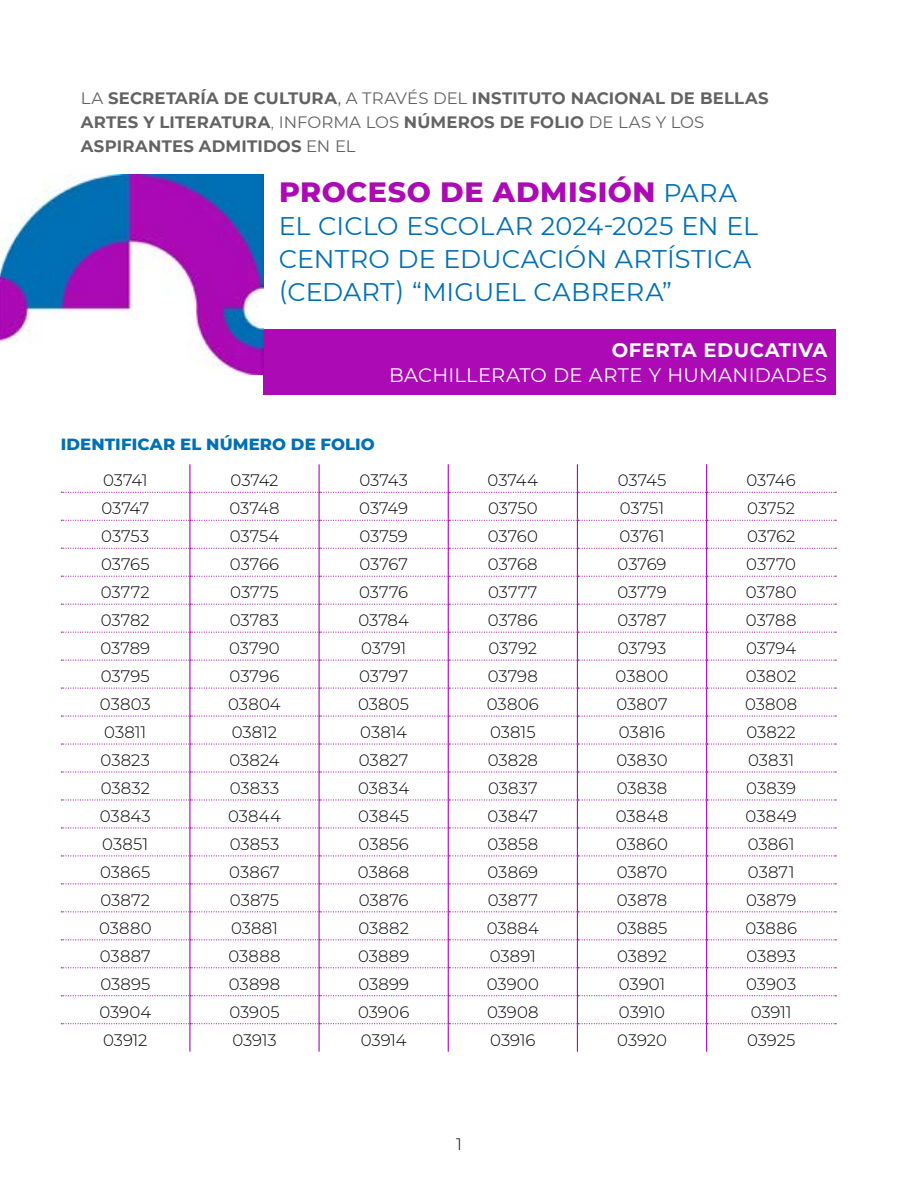
<style>
.page{position:relative;width:918px;height:1188px;background:#fff}
.page>*{position:absolute;margin:0;border:0;box-sizing:border-box;transform-origin:0 0}
.t1{font:800 28.5px "Montserrat";letter-spacing:.02em;color:#ab0ab5}
.t2{font:25.5px/33px "Montserrat";letter-spacing:.005em;color:#006fb4}
.t3{font:19.5px "Montserrat";letter-spacing:.02em;color:#fff}
.t4{font:700 19.5px "Montserrat";letter-spacing:.025em;color:#fff}
.t5{font:300 16.5px "Montserrat";color:#000}
.t6{font:700 16.5px/24px "Montserrat";letter-spacing:.01em;color:#646363}
.t7{font:800 16.5px "Montserrat";letter-spacing:.01em;color:#006fb4}
.s1{font-weight:400}
.s2{font-weight:300}
.s3{font-weight:400;font-size:25.5px;color:#006fb4}
</style>
<div class="page">
<div style="left:264px;top:329px;width:572px;height:65px;background:#ab0ab5"></div>
<img style="left:0;top:175px;width:263px;height:199px">
<svg style="left:61px;top:464px;width:775px;height:588px"></svg>
<p class="t6" style="left:81px;top:85px;width:690px"><span class="s1">LA</span> SECRETARÍA DE CULTURA<span class="s1">, A TRAVÉS DEL</span> INSTITUTO NACIONAL DE BELLAS<br>ARTES Y LITERATURA<span class="s2">,</span> <span class="s1">INFORMA LOS</span> NÚMEROS DE FOLIO <span class="s1">DE LAS Y LOS<br></span>ASPIRANTES ADMITIDOS <span class="s1">EN EL</span></p>
<h1 class="t1" style="left:279px;top:171px;width:460px">PROCESO DE ADMISIÓN <span class="s3">PARA</span></h1>
<h2 class="t2" style="left:279px;top:208px;width:481px">EL CICLO ESCOLAR 2024-2025 EN EL<br>CENTRO DE EDUCACIÓN ARTÍSTICA (CEDART) “MIGUEL CABRERA”</h2>
<p class="t4" style="left:612px;top:337px;width:217px">OFERTA EDUCATIVA</p>
<p class="t3" style="left:389px;top:361px;width:440px">BACHILLERATO DE ARTE Y HUMANIDADES</p>
<p class="t7" style="left:61px;top:432px;width:316px">IDENTIFICAR EL NÚMERO DE FOLIO</p>
<p class="t5" style="left:103px;top:469px;width:46px">03741</p>
<p class="t5" style="left:231px;top:469px;width:49px">03742</p>
<p class="t5" style="left:359px;top:469px;width:50px">03743</p>
<p class="t5" style="left:488px;top:469px;width:52px">03744</p>
<p class="t5" style="left:618px;top:469px;width:50px">03745</p>
<p class="t5" style="left:747px;top:469px;width:51px">03746</p>
<p class="t5" style="left:101px;top:497px;width:49px">03747</p>
<p class="t5" style="left:230px;top:497px;width:51px">03748</p>
<p class="t5" style="left:359px;top:497px;width:50px">03749</p>
<p class="t5" style="left:488px;top:497px;width:51px">03750</p>
<p class="t5" style="left:620px;top:497px;width:46px">03751</p>
<p class="t5" style="left:747px;top:497px;width:49px">03752</p>
<p class="t5" style="left:101px;top:525px;width:50px">03753</p>
<p class="t5" style="left:230px;top:525px;width:51px">03754</p>
<p class="t5" style="left:360px;top:525px;width:50px">03759</p>
<p class="t5" style="left:488px;top:525px;width:52px">03760</p>
<p class="t5" style="left:619px;top:525px;width:47px">03761</p>
<p class="t5" style="left:747px;top:525px;width:50px">03762</p>
<p class="t5" style="left:101px;top:553px;width:50px">03765</p>
<p class="t5" style="left:230px;top:553px;width:51px">03766</p>
<p class="t5" style="left:359px;top:553px;width:50px">03767</p>
<p class="t5" style="left:488px;top:553px;width:51px">03768</p>
<p class="t5" style="left:618px;top:553px;width:50px">03769</p>
<p class="t5" style="left:746px;top:553px;width:51px">03770</p>
<p class="t5" style="left:101px;top:581px;width:51px">03772</p>
<p class="t5" style="left:230px;top:581px;width:50px">03775</p>
<p class="t5" style="left:359px;top:581px;width:50px">03776</p>
<p class="t5" style="left:488px;top:581px;width:51px">03777</p>
<p class="t5" style="left:617px;top:581px;width:51px">03779</p>
<p class="t5" style="left:746px;top:581px;width:52px">03780</p>
<p class="t5" style="left:101px;top:609px;width:51px">03782</p>
<p class="t5" style="left:230px;top:609px;width:51px">03783</p>
<p class="t5" style="left:358px;top:609px;width:52px">03784</p>
<p class="t5" style="left:488px;top:609px;width:51px">03786</p>
<p class="t5" style="left:617px;top:609px;width:51px">03787</p>
<p class="t5" style="left:746px;top:609px;width:52px">03788</p>
<p class="t5" style="left:100px;top:637px;width:51px">03789</p>
<p class="t5" style="left:229px;top:637px;width:52px">03790</p>
<p class="t5" style="left:361px;top:637px;width:46px">03791</p>
<p class="t5" style="left:489px;top:637px;width:50px">03792</p>
<p class="t5" style="left:618px;top:637px;width:50px">03793</p>
<p class="t5" style="left:746px;top:637px;width:52px">03794</p>
<p class="t5" style="left:101px;top:665px;width:50px">03795</p>
<p class="t5" style="left:230px;top:665px;width:51px">03796</p>
<p class="t5" style="left:359px;top:665px;width:51px">03797</p>
<p class="t5" style="left:488px;top:665px;width:52px">03798</p>
<p class="t5" style="left:616px;top:665px;width:54px">03800</p>
<p class="t5" style="left:746px;top:665px;width:52px">03802</p>
<p class="t5" style="left:100px;top:693px;width:52px">03803</p>
<p class="t5" style="left:228px;top:693px;width:54px">03804</p>
<p class="t5" style="left:358px;top:693px;width:53px">03805</p>
<p class="t5" style="left:487px;top:693px;width:53px">03806</p>
<p class="t5" style="left:616px;top:693px;width:53px">03807</p>
<p class="t5" style="left:745px;top:693px;width:54px">03808</p>
<p class="t5" style="left:104px;top:721px;width:44px">03811</p>
<p class="t5" style="left:232px;top:721px;width:47px">03812</p>
<p class="t5" style="left:360px;top:721px;width:48px">03814</p>
<p class="t5" style="left:490px;top:721px;width:47px">03815</p>
<p class="t5" style="left:619px;top:721px;width:48px">03816</p>
<p class="t5" style="left:746px;top:721px;width:51px">03822</p>
<p class="t5" style="left:101px;top:749px;width:51px">03823</p>
<p class="t5" style="left:230px;top:749px;width:51px">03824</p>
<p class="t5" style="left:359px;top:749px;width:51px">03827</p>
<p class="t5" style="left:488px;top:749px;width:52px">03828</p>
<p class="t5" style="left:617px;top:749px;width:53px">03830</p>
<p class="t5" style="left:748px;top:749px;width:48px">03831</p>
<p class="t5" style="left:101px;top:777px;width:51px">03832</p>
<p class="t5" style="left:230px;top:777px;width:51px">03833</p>
<p class="t5" style="left:358px;top:777px;width:53px">03834</p>
<p class="t5" style="left:488px;top:777px;width:51px">03837</p>
<p class="t5" style="left:617px;top:777px;width:52px">03838</p>
<p class="t5" style="left:746px;top:777px;width:51px">03839</p>
<p class="t5" style="left:100px;top:805px;width:52px">03843</p>
<p class="t5" style="left:228px;top:805px;width:54px">03844</p>
<p class="t5" style="left:358px;top:805px;width:52px">03845</p>
<p class="t5" style="left:488px;top:805px;width:52px">03847</p>
<p class="t5" style="left:616px;top:805px;width:54px">03848</p>
<p class="t5" style="left:746px;top:805px;width:53px">03849</p>
<p class="t5" style="left:102px;top:833px;width:48px">03851</p>
<p class="t5" style="left:230px;top:833px;width:51px">03853</p>
<p class="t5" style="left:359px;top:833px;width:52px">03856</p>
<p class="t5" style="left:488px;top:833px;width:52px">03858</p>
<p class="t5" style="left:616px;top:833px;width:53px">03860</p>
<p class="t5" style="left:748px;top:833px;width:48px">03861</p>
<p class="t5" style="left:100px;top:861px;width:52px">03865</p>
<p class="t5" style="left:229px;top:861px;width:52px">03867</p>
<p class="t5" style="left:358px;top:861px;width:53px">03868</p>
<p class="t5" style="left:488px;top:861px;width:52px">03869</p>
<p class="t5" style="left:617px;top:861px;width:52px">03870</p>
<p class="t5" style="left:748px;top:861px;width:48px">03871</p>
<p class="t5" style="left:100px;top:889px;width:51px">03872</p>
<p class="t5" style="left:230px;top:889px;width:51px">03875</p>
<p class="t5" style="left:359px;top:889px;width:51px">03876</p>
<p class="t5" style="left:488px;top:889px;width:52px">03877</p>
<p class="t5" style="left:617px;top:889px;width:52px">03878</p>
<p class="t5" style="left:746px;top:889px;width:52px">03879</p>
<p class="t5" style="left:99px;top:917px;width:54px">03880</p>
<p class="t5" style="left:231px;top:917px;width:49px">03881</p>
<p class="t5" style="left:358px;top:917px;width:52px">03882</p>
<p class="t5" style="left:487px;top:917px;width:54px">03884</p>
<p class="t5" style="left:617px;top:917px;width:52px">03885</p>
<p class="t5" style="left:746px;top:917px;width:53px">03886</p>
<p class="t5" style="left:100px;top:945px;width:52px">03887</p>
<p class="t5" style="left:229px;top:945px;width:54px">03888</p>
<p class="t5" style="left:358px;top:945px;width:53px">03889</p>
<p class="t5" style="left:490px;top:945px;width:48px">03891</p>
<p class="t5" style="left:617px;top:945px;width:51px">03892</p>
<p class="t5" style="left:746px;top:945px;width:51px">03893</p>
<p class="t5" style="left:100px;top:973px;width:52px">03895</p>
<p class="t5" style="left:229px;top:973px;width:53px">03898</p>
<p class="t5" style="left:358px;top:973px;width:52px">03899</p>
<p class="t5" style="left:487px;top:973px;width:54px">03900</p>
<p class="t5" style="left:619px;top:973px;width:48px">03901</p>
<p class="t5" style="left:746px;top:973px;width:52px">03903</p>
<p class="t5" style="left:99px;top:1001px;width:53px">03904</p>
<p class="t5" style="left:229px;top:1001px;width:52px">03905</p>
<p class="t5" style="left:358px;top:1001px;width:53px">03906</p>
<p class="t5" style="left:487px;top:1001px;width:53px">03908</p>
<p class="t5" style="left:619px;top:1001px;width:48px">03910</p>
<p class="t5" style="left:751px;top:1001px;width:42px">03911</p>
<p class="t5" style="left:103px;top:1029px;width:46px">03912</p>
<p class="t5" style="left:232px;top:1029px;width:46px">03913</p>
<p class="t5" style="left:361px;top:1029px;width:47px">03914</p>
<p class="t5" style="left:490px;top:1029px;width:47px">03916</p>
<p class="t5" style="left:617px;top:1029px;width:51px">03920</p>
<p class="t5" style="left:747px;top:1029px;width:50px">03925</p>
<p class="t5" style="left:456px;top:1133px;width:7px">1</p>
</div>
